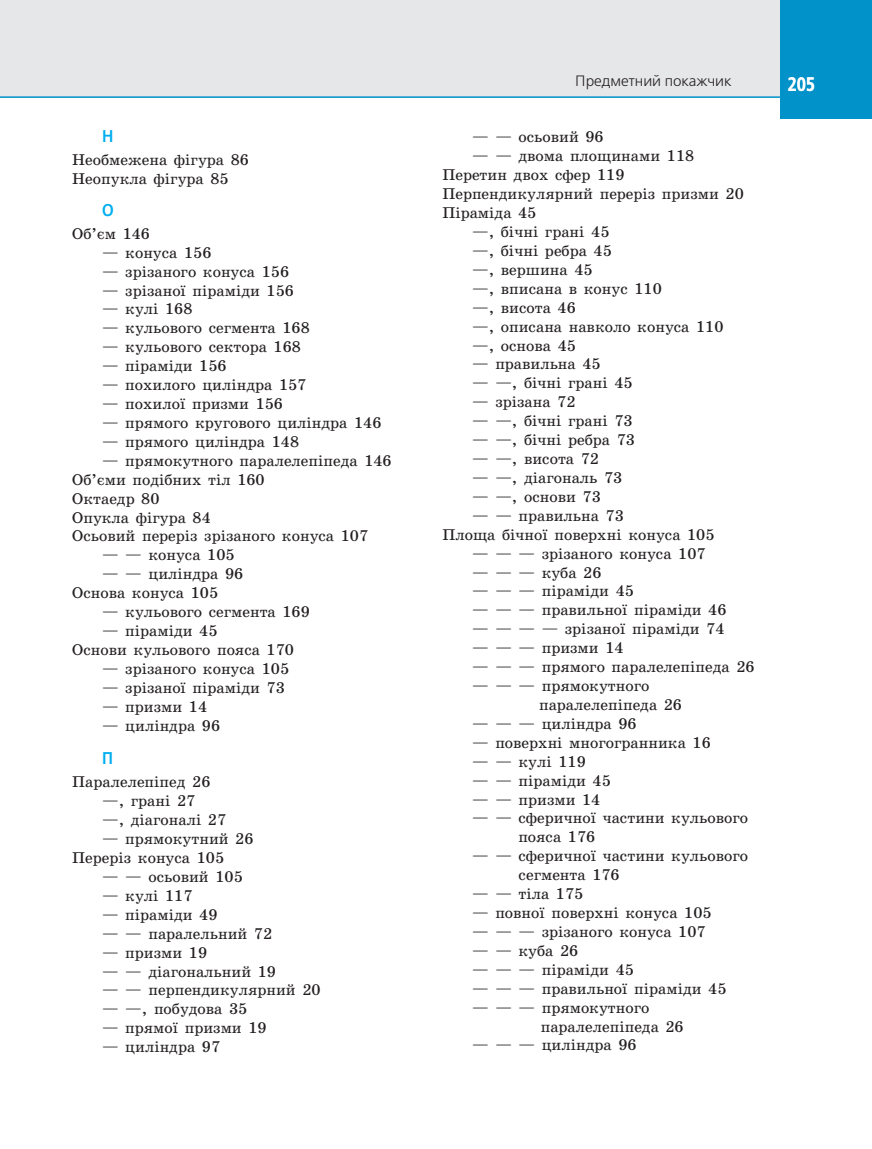
<style>
.page{position:relative;width:872px;height:1149px;background:#fff}
.page>*{position:absolute;margin:0;border:0;box-sizing:border-box;transform-origin:0 0}
.t1{font:700 19.5px "Free Set C";color:#fff;scale:.8 1}
.t2{font:700 16.5px "Trebuchet MS";color:#00aeef}
.t3{font:15.75px/18.9px "School Book C";color:#231f20}
.t4{font:15px "Free Set C";color:#231f20}
</style>
<div class="page">
<div style="left:0;top:0;width:872px;height:97px;background:#e6e7e9"></div>
<div style="left:780px;top:0;width:92px;height:119px;background:#0092c8"></div>
<hr style="left:0;top:96px;width:872px;height:2px;background:#0092c8">
<p class="t2" style="left:102px;top:126px;width:13px">Н</p>
<p class="t3" style="left:72px;top:150px;width:178px">Необмежена фігура 86<br>Неопукла фігура 85</p>
<p class="t2" style="left:102px;top:199px;width:13px">О</p>
<p class="t3" style="left:72px;top:224px;width:79px">Об’єм 146</p>
<p class="t3" style="left:102px;top:243px;width:111px">— конуса 156</p>
<p class="t3" style="left:102px;top:262px;width:189px">— зрізаного конуса 156</p>
<p class="t3" style="left:102px;top:281px;width:193px">— зрізаної піраміди 156</p>
<p class="t3" style="left:102px;top:300px;width:92px">— кулі 168</p>
<p class="t3" style="left:102px;top:319px;width:209px">— кульового сегмента 168</p>
<p class="t3" style="left:102px;top:337px;width:200px">— кульового сектора 168</p>
<p class="t3" style="left:102px;top:356px;width:126px">— піраміди 156</p>
<p class="t3" style="left:102px;top:375px;width:206px">— похилого циліндра 157</p>
<p class="t3" style="left:102px;top:394px;width:182px">— похилої призми 156</p>
<p class="t3" style="left:102px;top:413px;width:281px">— прямого кругового циліндра 146</p>
<p class="t3" style="left:102px;top:432px;width:199px">— прямого циліндра 148</p>
<p class="t3" style="left:72px;top:451px;width:321px;text-indent:30px">— прямокутного паралелепіпеда 146<br>Об’єми подібних тіл 160<br>Октаедр 80<br>Опукла фігура 84<br>Осьовий переріз зрізаного конуса 107</p>
<p class="t3" style="left:102px;top:545px;width:134px">— — конуса 105</p>
<p class="t3" style="left:72px;top:564px;width:173px;text-indent:30px">— — циліндра 96<br>Основа конуса 105</p>
<p class="t3" style="left:102px;top:602px;width:209px">— кульового сегмента 169</p>
<p class="t3" style="left:72px;top:621px;width:223px;text-indent:30px">— піраміди 45<br>Основи кульового пояса 170</p>
<p class="t3" style="left:102px;top:659px;width:189px">— зрізаного конуса 105</p>
<p class="t3" style="left:102px;top:678px;width:184px">— зрізаної піраміди 73</p>
<p class="t3" style="left:102px;top:697px;width:107px">— призми 14</p>
<p class="t3" style="left:102px;top:715px;width:120px">— циліндра 96</p>
<p class="t2" style="left:102px;top:747px;width:12px">П</p>
<p class="t3" style="left:102px;top:772px;width:126px;text-indent:-30px">Паралелепіпед 26 —, грані 27<br>—, діагоналі 27</p>
<p class="t3" style="left:72px;top:829px;width:183px;text-indent:30px">— прямокутний 26<br>Переріз конуса 105</p>
<p class="t3" style="left:102px;top:867px;width:142px">— — осьовий 105</p>
<p class="t3" style="left:102px;top:886px;width:92px">— кулі 117</p>
<p class="t3" style="left:102px;top:904px;width:117px">— піраміди 49</p>
<p class="t3" style="left:102px;top:923px;width:172px">— — паралельний 72</p>
<p class="t3" style="left:102px;top:942px;width:107px">— призми 19</p>
<p class="t3" style="left:102px;top:961px;width:175px">— — діагональний 19</p>
<p class="t3" style="left:102px;top:980px;width:220px">— — перпендикулярний 20</p>
<p class="t3" style="left:102px;top:999px;width:147px">— —, побудова 35</p>
<p class="t3" style="left:102px;top:1018px;width:166px">— прямої призми 19</p>
<p class="t3" style="left:102px;top:1037px;width:120px">— циліндра 97</p>
<p class="t4" style="left:575px;top:73px;width:158px">Предметний покажчик</p>
<p class="t1" style="left:788px;top:73px;width:36px">205</p>
<p class="t3" style="left:472px;top:128px;width:133px">— — осьовий 96</p>
<p class="t3" style="left:472px;top:147px;width:224px">— — двома площинами 118</p>
<p class="t3" style="left:442px;top:166px;width:184px">Перетин двох сфер 119</p>
<p class="t3" style="left:442px;top:184px;width:303px">Перпендикулярний переріз призми 20</p>
<p class="t3" style="left:442px;top:203px;width:96px">Піраміда 45</p>
<p class="t3" style="left:472px;top:222px;width:139px">—, бічні грані 45</p>
<p class="t3" style="left:472px;top:241px;width:141px">—, бічні ребра 45</p>
<p class="t3" style="left:472px;top:260px;width:122px">—, вершина 45</p>
<p class="t3" style="left:472px;top:279px;width:191px">—, вписана в конус 110</p>
<p class="t3" style="left:472px;top:298px;width:105px">—, висота 46</p>
<p class="t3" style="left:472px;top:317px;width:253px">—, описана навколо конуса 110</p>
<p class="t3" style="left:472px;top:336px;width:105px">—, основа 45</p>
<p class="t3" style="left:472px;top:355px;width:130px">— правильна 45</p>
<p class="t3" style="left:472px;top:373px;width:162px">— —, бічні грані 45</p>
<p class="t3" style="left:472px;top:392px;width:105px">— зрізана 72</p>
<p class="t3" style="left:472px;top:411px;width:162px">— —, бічні грані 73</p>
<p class="t3" style="left:472px;top:430px;width:164px">— —, бічні ребра 73</p>
<p class="t3" style="left:472px;top:449px;width:128px">— —, висота 72</p>
<p class="t3" style="left:472px;top:468px;width:152px">— —, діагональ 73</p>
<p class="t3" style="left:472px;top:487px;width:130px">— —, основи 73</p>
<p class="t3" style="left:442px;top:506px;width:274px;text-indent:30px">— — правильна 73<br>Площа бічної поверхні конуса 105</p>
<p class="t3" style="left:472px;top:544px;width:235px">— — — зрізаного конуса 107</p>
<p class="t3" style="left:472px;top:562px;width:131px">— — — куба 26</p>
<p class="t3" style="left:472px;top:581px;width:163px">— — — піраміди 45</p>
<p class="t3" style="left:472px;top:600px;width:256px">— — — правильної піраміди 46</p>
<p class="t3" style="left:472px;top:619px;width:254px">— — — — зрізаної піраміди 74</p>
<p class="t3" style="left:472px;top:638px;width:153px">— — — призми 14</p>
<p class="t3" style="left:472px;top:657px;width:284px">— — — прямого паралелепіпеда 26</p>
<p class="t3" style="left:539px;top:676px;width:144px;text-indent:-67px">— — — прямокутного паралелепіпеда 26</p>
<p class="t3" style="left:472px;top:714px;width:166px">— — — циліндра 96</p>
<p class="t3" style="left:472px;top:733px;width:240px">— поверхні многогранника 16</p>
<p class="t3" style="left:472px;top:751px;width:115px">— — кулі 119</p>
<p class="t3" style="left:472px;top:770px;width:140px">— — піраміди 45</p>
<p class="t3" style="left:472px;top:789px;width:130px">— — призми 14</p>
<p class="t3" style="left:518px;top:808px;width:231px;text-indent:-46px">— — сферичної частини кульового пояса 176</p>
<p class="t3" style="left:518px;top:846px;width:231px;text-indent:-46px">— — сферичної частини кульового сегмента 176</p>
<p class="t3" style="left:472px;top:884px;width:113px">— — тіла 175</p>
<p class="t3" style="left:472px;top:903px;width:241px">— повної поверхні конуса 105</p>
<p class="t3" style="left:472px;top:922px;width:235px">— — — зрізаного конуса 107</p>
<p class="t3" style="left:472px;top:940px;width:108px">— — куба 26</p>
<p class="t3" style="left:472px;top:959px;width:163px">— — — піраміди 45</p>
<p class="t3" style="left:472px;top:978px;width:256px">— — — правильної піраміди 45</p>
<p class="t3" style="left:541px;top:997px;width:144px;text-indent:-69px">— — — прямокутного паралелепіпеда 26</p>
<p class="t3" style="left:472px;top:1035px;width:166px">— — — циліндра 96</p>
</div>
